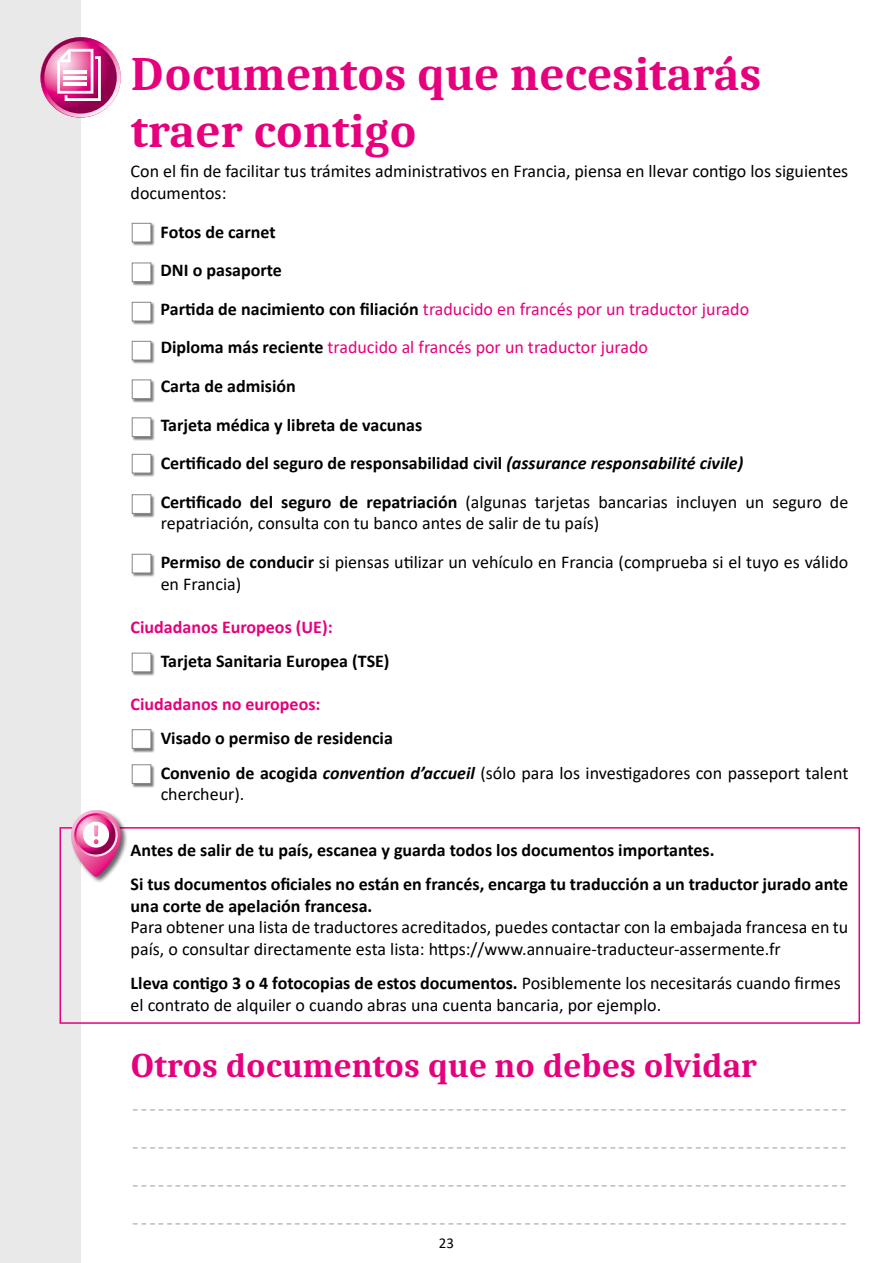
<style>
.page{position:relative;width:893px;height:1263px;background:#fff}
.page>*{position:absolute;margin:0;border:0;box-sizing:border-box;transform-origin:0 0}
.t1{font:700 48px/57.6px "Caladea";color:#e6007d}
.t2{font:700 34.5px "Caladea";color:#e6007d}
.t3{font:300 21px/38px "Calibri";color:#9d9d9c;text-align:justify}
.t4{font:18px/21.6px "Calibri";color:#000}
.t5{font:700 18px/38.5px "Calibri";color:#000}
.t6{font:700 18px "Calibri";color:#e6007d}
.t7{font:15px "Calibri";color:#000}
.s1{font-weight:400;color:#e6007d}
.s2{font-style:italic}
.s3{font-weight:400}
.s4{font-weight:700}
.s5{font-weight:700;font-style:italic}
</style>
<div class="page">
<div style="left:0;top:0;width:81px;height:1263px;background:#e9e9e9"></div>
<div style="left:132px;top:223px;width:23px;height:23px;background:#000;opacity:.53"></div>
<div style="left:132px;top:223px;width:19px;height:19px;background:#fff;border:1px solid #878787"></div>
<div style="left:132px;top:263px;width:23px;height:23px;background:#000;opacity:.53"></div>
<div style="left:132px;top:263px;width:19px;height:19px;background:#fff;border:1px solid #878787"></div>
<div style="left:132px;top:302px;width:23px;height:23px;background:#000;opacity:.53"></div>
<div style="left:132px;top:302px;width:19px;height:19px;background:#fff;border:1px solid #878787"></div>
<div style="left:132px;top:341px;width:23px;height:23px;background:#000;opacity:.53"></div>
<div style="left:132px;top:341px;width:19px;height:19px;background:#fff;border:1px solid #878787"></div>
<div style="left:132px;top:380px;width:23px;height:23px;background:#000;opacity:.53"></div>
<div style="left:132px;top:379px;width:19px;height:20px;background:#fff;border:1px solid #878787"></div>
<div style="left:132px;top:418px;width:23px;height:23px;background:#000;opacity:.53"></div>
<div style="left:132px;top:417px;width:19px;height:20px;background:#fff;border:1px solid #878787"></div>
<div style="left:132px;top:454px;width:23px;height:23px;background:#000;opacity:.53"></div>
<div style="left:132px;top:454px;width:19px;height:19px;background:#fff;border:1px solid #878787"></div>
<div style="left:132px;top:494px;width:23px;height:24px;background:#000;opacity:.53"></div>
<div style="left:132px;top:494px;width:19px;height:20px;background:#fff;border:1px solid #878787"></div>
<div style="left:132px;top:554px;width:23px;height:23px;background:#000;opacity:.53"></div>
<div style="left:132px;top:554px;width:19px;height:19px;background:#fff;border:1px solid #878787"></div>
<div style="left:60px;top:827px;width:800px;height:197px;border:2px solid #e6007d"></div>
<div style="left:70px;top:809px;width:58px;height:74px;background:#000;opacity:.6"></div>
<svg style="left:71px;top:810px;width:50px;height:67px"></svg>
<svg style="left:40px;top:37px;width:81px;height:81px"></svg>
<svg style="left:41px;top:37px;width:80px;height:80px"></svg>
<svg style="left:44px;top:41px;width:73px;height:73px;background:#b92874"></svg>
<svg style="left:57px;top:49px;width:44px;height:52px;background:#ee9bc5"></svg>
<div style="left:132px;top:653px;width:23px;height:23px;background:#000;opacity:.53"></div>
<div style="left:132px;top:653px;width:19px;height:19px;background:#fff;border:1px solid #878787"></div>
<div style="left:132px;top:729px;width:23px;height:24px;background:#000;opacity:.53"></div>
<div style="left:132px;top:729px;width:19px;height:20px;background:#fff;border:1px solid #878787"></div>
<div style="left:132px;top:764px;width:23px;height:24px;background:#000;opacity:.53"></div>
<div style="left:132px;top:764px;width:19px;height:20px;background:#fff;border:1px solid #878787"></div>
<h1 class="t1" style="left:131px;top:43px;width:632px">Documentos que necesitarás traer contigo</h1>
<p class="t4" style="left:131px;top:160px;width:719px">Con el fin de facilitar tus trámites administrativos en Francia, piensa en llevar contigo los siguientes documentos:</p>
<p class="t5" style="left:161px;top:212px;width:689px">Fotos de carnet<br>DNI o pasaporte<br>Partida de nacimiento con filiación <span class="s1">traducido en francés por un traductor jurado<br></span>Diploma más reciente <span class="s1">traducido al francés por un traductor jurado<br></span>Carta de admisión<br>Tarjeta médica y libreta de vacunas<br>Certificado del seguro de responsabilidad civil <span class="s2">(assurance responsabilité civile)<br></span>Certificado del seguro de repatriación <span class="s3">(algunas tarjetas bancarias incluyen un seguro de</span></p>
<p class="t4" style="left:161px;top:504px;width:689px;line-height:38.5px">repatriación, consulta con tu banco antes de salir de tu país)<br><span class="s4">Permiso de conducir</span> si piensas utilizar un vehículo en Francia (comprueba si el tuyo es válido</p>
<p class="t4" style="left:161px;top:572px;width:82px">en Francia)</p>
<p class="t6" style="left:131px;top:614px;width:203px">Ciudadanos Europeos (UE):</p>
<p class="t5" style="left:161px;top:641px;width:230px">Tarjeta Sanitaria Europea (TSE)</p>
<p class="t6" style="left:131px;top:691px;width:191px">Ciudadanos no europeos:</p>
<p class="t4" style="left:161px;top:720px;width:689px;line-height:34.3px"><span class="s4">Visado o permiso de residencia<br>Convenio de acogida</span> <span class="s5">convention d’accueil</span> (sólo para los investigadores con passeport talent</p>
<p class="t4" style="left:161px;top:783px;width:85px">chercheur).</p>
<p class="t5" style="left:131px;top:832px;width:719px;line-height:34.3px">Antes de salir de tu país, escanea y guarda todos los documentos importantes.<br>Si tus documentos oficiales no están en francés, encarga tu traducción a un traductor jurado ante</p>
<p class="t5" style="left:131px;top:886px;width:243px">una corte de apelación francesa.</p>
<p class="t4" style="left:131px;top:916px;width:719px">Para obtener una lista de traductores acreditados, puedes contactar con la embajada francesa en tu país, o consultar directamente esta lista: https://www.annuaire-traducteur-assermente.fr</p>
<p class="t4" style="left:131px;top:972px;width:712px"><span class="s4">Lleva contigo 3 o 4 fotocopias de estos documentos.</span> Posiblemente los necesitarás cuando firmes el contrato de alquiler o cuando abras una cuenta bancaria, por ejemplo.</p>
<h2 class="t2" style="left:131px;top:1044px;width:628px">Otros documentos que no debes olvidar</h2>
<p class="t3" style="left:132px;top:1089px;width:716px">------------------------------------------------------------------------------------ ------------------------------------------------------------------------------------ ------------------------------------------------------------------------------------ ------------------------------------------------------------------------------------</p>
<p class="t7" style="left:439px;top:1233px;width:17px">23</p>
</div>
